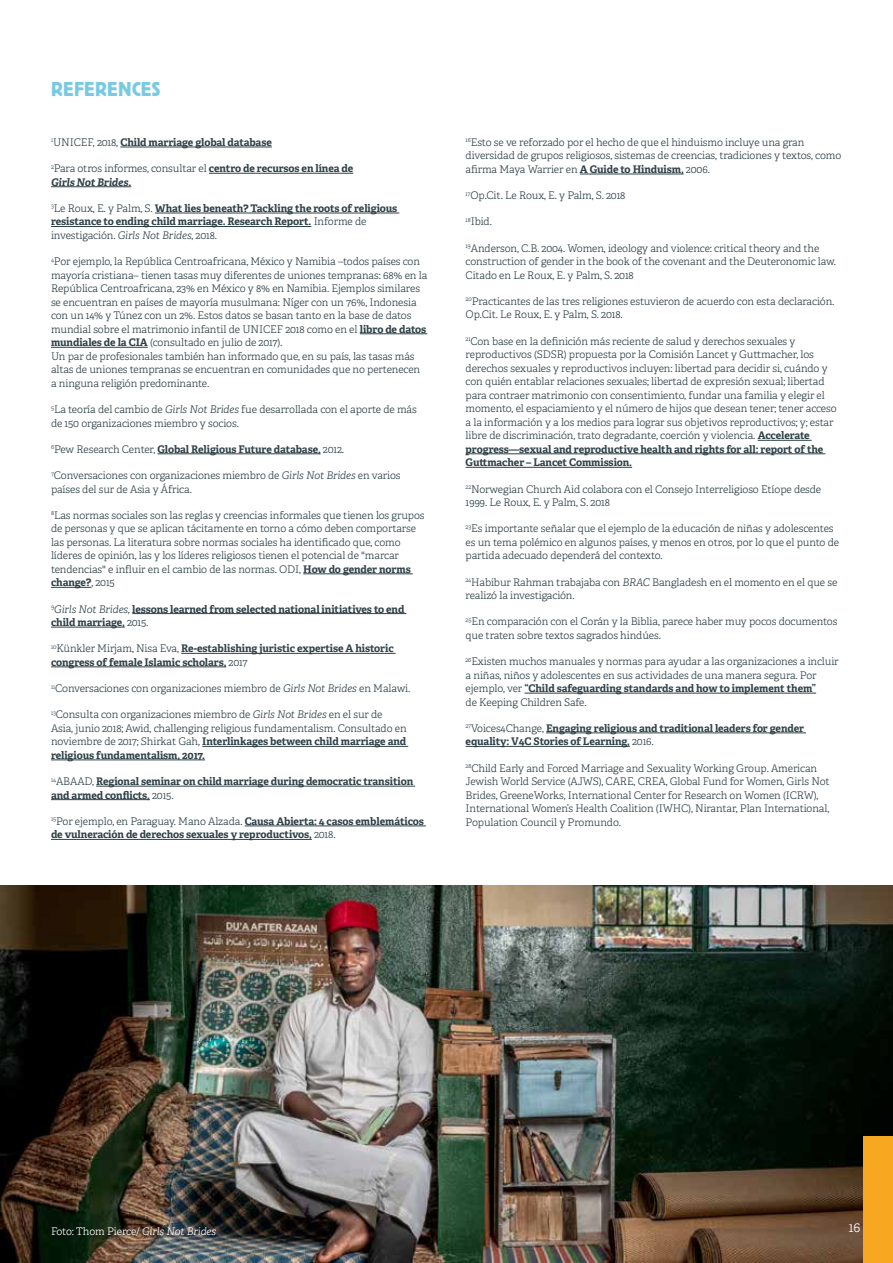
<style>
.page{position:relative;width:893px;height:1263px;background:#fff}
.page>*{position:absolute;margin:0;border:0;box-sizing:border-box;transform-origin:0 0}
.t1{font:21px "Platz";letter-spacing:.01em;color:#78cae3}
.t2{font:300 13.5px "Adelle";color:#fff}
.t3{font:300 10.5px/13.5px "Adelle";letter-spacing:-.01em;color:#2f4148}
.t4{font:700 10.5px/13.5px "Adelle";letter-spacing:-.01em;color:#2f4148}
.t5{font:300 10.5px "Adelle";letter-spacing:-.015em;color:#fff}
.s1{font-weight:300}
.s2{font-weight:700}
.s3{font-weight:700;font-style:italic}
.s4{font-weight:300;font-style:italic}
.s5{font-style:italic}
</style>
<div class="page">
<img style="left:0;top:885px;width:893px;height:378px">
<div style="left:49px;top:1224px;width:172px;height:17px;background:#000;opacity:.75"></div>
<hr style="left:120px;top:147px;width:152px;height:1px;background:#2f4148">
<hr style="left:209px;top:173px;width:144px;height:1px;background:#2f4148">
<hr style="left:51px;top:186px;width:80px;height:1px;background:#2f4148">
<hr style="left:155px;top:213px;width:244px;height:1px;background:#2f4148">
<hr style="left:51px;top:226px;width:260px;height:1px;background:#2f4148">
<hr style="left:360px;top:333px;width:67px;height:1px;background:#2f4148">
<hr style="left:51px;top:347px;width:97px;height:1px;background:#2f4148">
<hr style="left:157px;top:453px;width:164px;height:1px;background:#2f4148">
<hr style="left:303px;top:574px;width:110px;height:1px;background:#2f4148">
<hr style="left:51px;top:587px;width:40px;height:1px;background:#2f4148">
<hr style="left:132px;top:613px;width:274px;height:1px;background:#2f4148">
<hr style="left:51px;top:627px;width:74px;height:1px;background:#2f4148">
<hr style="left:181px;top:653px;width:215px;height:1px;background:#2f4148">
<hr style="left:51px;top:667px;width:175px;height:1px;background:#2f4148">
<hr style="left:202px;top:746px;width:206px;height:1px;background:#2f4148">
<hr style="left:51px;top:760px;width:154px;height:1px;background:#2f4148">
<hr style="left:96px;top:786px;width:319px;height:1px;background:#2f4148">
<hr style="left:51px;top:799px;width:99px;height:1px;background:#2f4148">
<hr style="left:245px;top:826px;width:181px;height:1px;background:#2f4148">
<hr style="left:51px;top:839px;width:261px;height:1px;background:#2f4148">
<hr style="left:580px;top:174px;width:104px;height:1px;background:#2f4148">
<hr style="left:758px;top:440px;width:54px;height:1px;background:#2f4148">
<hr style="left:466px;top:453px;width:359px;height:1px;background:#2f4148">
<hr style="left:466px;top:467px;width:166px;height:1px;background:#2f4148">
<hr style="left:524px;top:693px;width:292px;height:1px;background:#2f4148">
<hr style="left:546px;top:733px;width:260px;height:1px;background:#2f4148">
<hr style="left:466px;top:746px;width:164px;height:1px;background:#2f4148">
<div style="left:863px;top:1136px;width:30px;height:127px;background:#f7a820"></div>
<h1 class="t1" style="left:51px;top:78px;width:111px">REFERENCES</h1>
<p class="t4" style="left:51px;top:136px;width:222px"><sup>1</sup><span class="s1">UNICEF, 2018,</span> Child marriage global database</p>
<p class="t3" style="left:51px;top:162px;width:304px"><sup>2</sup>Para otros informes, consultar el <span class="s2">centro de recursos en línea de<br></span><span class="s3">Girls Not Brides</span><span class="s2">.</span></p>
<p class="t4" style="left:51px;top:202px;width:348px"><sup>3</sup><span class="s1">Le Roux, E. y Palm, S.</span> What lies beneath? Tackling the roots of religious resistance to ending child marriage. Research Report. <span class="s1">Informe de investigación.</span> <span class="s4">Girls Not Brides</span><span class="s1">, 2018.</span></p>
<p class="t3" style="left:51px;top:255px;width:378px"><sup>4</sup>Por ejemplo, la República Centroafricana, México y Namibia –todos países con mayoría cristiana– tienen tasas muy diferentes de uniones tempranas: 68% en la República Centroafricana, 23% en México y 8% en Namibia. Ejemplos similares se encuentran en países de mayoría musulmana: Níger con un 76%, Indonesia con un 14% y Túnez con un 2%. Estos datos se basan tanto en la base de datos mundial sobre el matrimonio infantil de UNICEF 2018 como en el <span class="s2">libro de datos mundiales de la CIA</span> (consultado en julio de 2017).<br>Un par de profesionales también han informado que, en su país, las tasas más altas de uniones tempranas se encuentran en comunidades que no pertenecen a ninguna religión predominante.</p>
<p class="t3" style="left:51px;top:403px;width:367px"><sup>5</sup>La teoría del cambio de <span class="s5">Girls Not Brides</span> fue desarrollada con el aporte de más de 150 organizaciones miembro y socios.</p>
<p class="t4" style="left:51px;top:442px;width:294px"><sup>6</sup><span class="s1">Pew Research Center,</span> Global Religious Future database, <span class="s1">2012.</span></p>
<p class="t3" style="left:51px;top:469px;width:351px"><sup>7</sup>Conversaciones con organizaciones miembro de <span class="s5">Girls Not Brides</span> en varios países del sur de Asia y África.</p>
<p class="t3" style="left:51px;top:508px;width:375px"><sup>8</sup>Las normas sociales son las reglas y creencias informales que tienen los grupos de personas y que se aplican tácitamente en torno a cómo deben comportarse las personas. La literatura sobre normas sociales ha identificado que, como líderes de opinión, las y los líderes religiosos tienen el potencial de "marcar tendencias" e influir en el cambio de las normas. ODI, <span class="s2">How do gender norms change?</span>, 2015</p>
<p class="t4" style="left:51px;top:602px;width:355px"><sup>9</sup><span class="s4">Girls Not Brides,</span> lessons learned from selected national initiatives to end child marriage, <span class="s1">2015.</span></p>
<p class="t4" style="left:51px;top:642px;width:344px"><sup>10</sup><span class="s1">Künkler Mirjam, Nisa Eva,</span> Re-establishing juristic expertise A historic congress of female Islamic scholars, <span class="s1">2017</span></p>
<p class="t3" style="left:51px;top:682px;width:361px"><sup>11</sup>Conversaciones con organizaciones miembro de <span class="s5">Girls Not Brides</span> en Malawi.</p>
<p class="t3" style="left:51px;top:708px;width:357px"><sup>13</sup>Consulta con organizaciones miembro de <span class="s5">Girls Not Brides</span> en el sur de Asia, junio 2018; Awid, challenging religious fundamentalism. Consultado en noviembre de 2017; Shirkat Gah, <span class="s2">Interlinkages between child marriage and religious fundamentalism, 2017.</span></p>
<p class="t4" style="left:51px;top:775px;width:364px"><sup>14</sup><span class="s1">ABAAD,</span> Regional seminar on child marriage during democratic transition and armed conflicts, <span class="s1">2015.</span></p>
<p class="t4" style="left:51px;top:814px;width:374px"><sup>15</sup><span class="s1">Por ejemplo, en Paraguay. Mano Alzada.</span> Causa Abierta: 4 casos emblemáticos de vulneración de derechos sexuales y reproductivos, <span class="s1">2018.</span></p>
<p class="t3" style="left:466px;top:136px;width:377px"><sup>16</sup>Esto se ve reforzado por el hecho de que el hinduismo incluye una gran diversidad de grupos religiosos, sistemas de creencias, tradiciones y textos, como afirma Maya Warrier en <span class="s2">A Guide to Hinduism,</span> 2006.</p>
<p class="t3" style="left:466px;top:189px;width:161px"><sup>17</sup>Op.Cit. Le Roux, E. y Palm, S. 2018</p>
<p class="t3" style="left:466px;top:215px;width:28px"><sup>18</sup>Ibid.</p>
<p class="t3" style="left:466px;top:241px;width:372px"><sup>19</sup>Anderson, C.B. 2004. Women, ideology and violence: critical theory and the construction of gender in the book of the covenant and the Deuteronomic law.<br>Citado en Le Roux, E. y Palm, S. 2018</p>
<p class="t3" style="left:466px;top:295px;width:370px"><sup>20</sup>Practicantes de las tres religiones estuvieron de acuerdo con esta declaración.<br>Op.Cit. Le Roux, E. y Palm, S. 2018.</p>
<p class="t3" style="left:466px;top:334px;width:373px"><sup>21</sup>Con base en la definición más reciente de salud y derechos sexuales y reproductivos (SDSR) propuesta por la Comisión Lancet y Guttmacher, los derechos sexuales y reproductivos incluyen: libertad para decidir si, cuándo y con quién entablar relaciones sexuales; libertad de expresión sexual; libertad para contraer matrimonio con consentimiento, fundar una familia y elegir el momento, el espaciamiento y el número de hijos que desean tener; tener acceso a la información y a los medios para lograr sus objetivos reproductivos; y; estar libre de discriminación, trato degradante, coerción y violencia. <span class="s2">Accelerate progress—sexual and reproductive health and rights for all: report of the Guttmacher – Lancet Commission.</span></p>
<p class="t3" style="left:466px;top:482px;width:357px"><sup>22</sup>Norwegian Church Aid colabora con el Consejo Interreligioso Etíope desde<br>1999. Le Roux, E. y Palm, S. 2018</p>
<p class="t3" style="left:466px;top:522px;width:375px"><sup>23</sup>Es importante señalar que el ejemplo de la educación de niñas y adolescentes es un tema polémico en algunos países, y menos en otros, por lo que el punto de partida adecuado dependerá del contexto.</p>
<p class="t3" style="left:466px;top:575px;width:373px"><sup>24</sup>Habibur Rahman trabajaba con <span class="s5">BRAC</span> Bangladesh en el momento en el que se realizó la investigación.</p>
<p class="t3" style="left:466px;top:615px;width:373px"><sup>25</sup>En comparación con el Corán y la Biblia, parece haber muy pocos documentos que traten sobre textos sagrados hindúes.</p>
<p class="t3" style="left:466px;top:655px;width:375px"><sup>26</sup>Existen muchos manuales y normas para ayudar a las organizaciones a incluir a niñas, niños y adolescentes en sus actividades de una manera segura. Por ejemplo, ver <span class="s2">“Child safeguarding standards and how to implement them”<br></span>de Keeping Children Safe.</p>
<p class="t4" style="left:466px;top:721px;width:340px"><sup>27</sup><span class="s1">Voices4Change,</span> Engaging religious and traditional leaders for gender equality: V4C Stories of Learning, <span class="s1">2016.</span></p>
<p class="t3" style="left:466px;top:761px;width:366px"><sup>28</sup>Child Early and Forced Marriage and Sexuality Working Group. American Jewish World Service (AJWS), CARE, CREA, Global Fund for Women, Girls Not Brides, GreeneWorks, International Center for Research on Women (ICRW), International Women’s Health Coalition (IWHC), Nirantar, Plan International, Population Council y Promundo.</p>
<p class="t5" style="left:51px;top:1225px;width:167px">Foto: Thom Pierce/ <span class="s5">Girls Not Brides</span></p>
<p class="t2" style="left:849px;top:1219px;width:13px">16</p>
</div>
